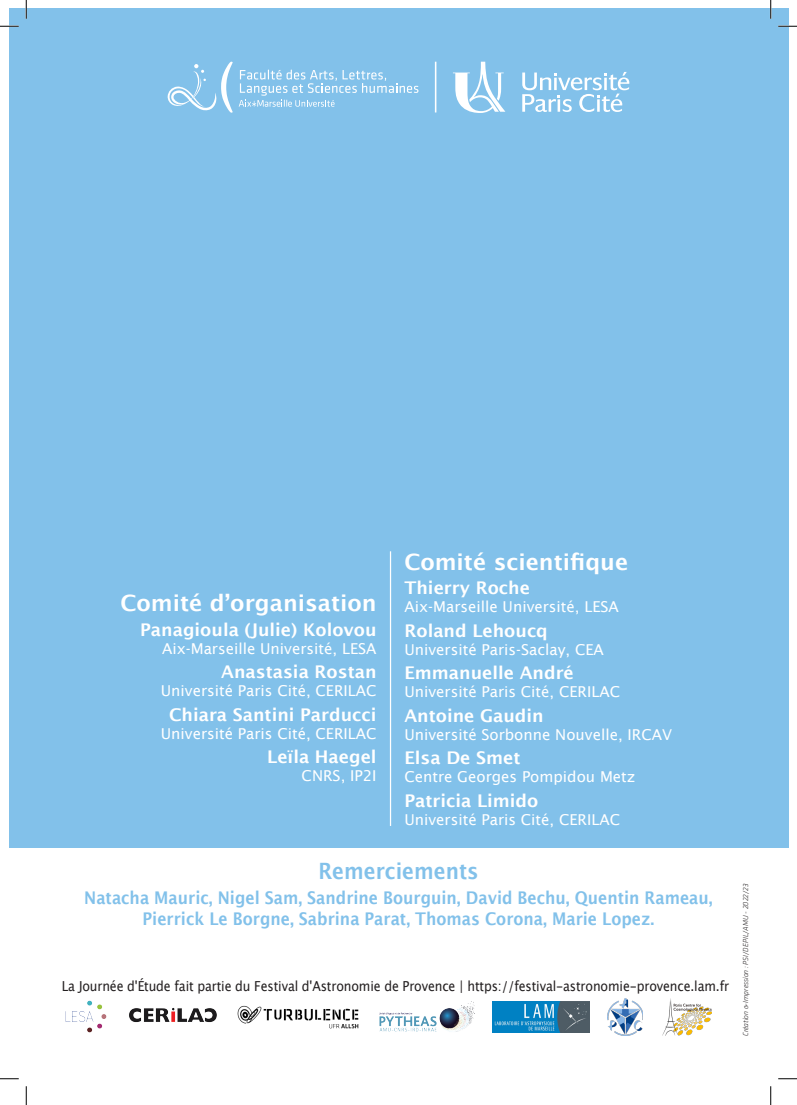
<style>
.page{position:relative;width:797px;height:1105px;background:#fff}
.page>*{position:absolute;margin:0;border:0;box-sizing:border-box;transform-origin:0 0}
.t1{font:700 22.5px "Lucida Grande";color:#fff}
.t2{font:700 22.5px "Lucida Grande";color:#82c1ea;scale:.9 1}
.t3{font:600 17.5px "Lucida Sans";color:#fff}
.t4{font:600 17.5px/21px "Lucida Sans";color:#82c1ea;text-align:center;scale:.9 1}
.t5{font:15px "Lucida Sans";color:#fff}
.t6{font:13.75px "Lucida Grande";letter-spacing:-.01em;color:#231f20;scale:.9 1}
.t7{font:italic 300 7.5px "Klavika Basic";color:#231f20}
</style>
<div class="page">
<div style="left:9px;top:9px;width:779px;height:839px;background:#82c1ea"></div>
<img style="left:237px;top:1005px;width:122px;height:24px">
<img style="left:129px;top:1008px;width:88px;height:15px">
<img style="left:607px;top:999px;width:36px;height:36px">
<img style="left:492px;top:1001px;width:98px;height:31px">
<img style="left:379px;top:1001px;width:95px;height:31px">
<svg style="left:662px;top:998px;width:50px;height:38px"></svg>
<img style="left:662px;top:999px;width:49px;height:36px">
<img style="left:65px;top:1000px;width:42px;height:33px">
<hr style="left:390px;top:551px;width:1px;height:275px;background:#fff">
<svg style="left:239px;top:70px;width:179px;height:37px"></svg>
<svg style="left:167px;top:62px;width:66px;height:51px"></svg>
<hr style="left:435px;top:62px;width:1px;height:50px;background:#fff">
<svg style="left:453px;top:62px;width:52px;height:51px"></svg>
<svg style="left:522px;top:72px;width:107px;height:40px"></svg>
<svg style="left:0;top:25px;width:19px;height:2px"></svg>
<svg style="left:778px;top:25px;width:19px;height:2px"></svg>
<svg style="left:0;top:1078px;width:19px;height:1px"></svg>
<svg style="left:778px;top:1078px;width:19px;height:1px"></svg>
<svg style="left:25px;top:0;width:2px;height:19px"></svg>
<svg style="left:25px;top:1086px;width:2px;height:19px"></svg>
<svg style="left:770px;top:0;width:1px;height:19px"></svg>
<svg style="left:770px;top:1086px;width:1px;height:19px"></svg>
<p class="t1" style="left:120px;top:585px;width:258px">Comité d’organisation</p>
<p class="t3" style="left:140px;top:619px;width:238px">Panagioula (Julie) Kolovou</p>
<p class="t5" style="left:162px;top:640px;width:216px">Aix-Marseille Université, LESA</p>
<p class="t3" style="left:221px;top:662px;width:157px">Anastasia Rostan</p>
<p class="t5" style="left:161px;top:682px;width:217px">Université Paris Cité, CERILAC</p>
<p class="t3" style="left:169px;top:704px;width:209px">Chiara Santini Parducci</p>
<p class="t5" style="left:161px;top:725px;width:217px">Université Paris Cité, CERILAC</p>
<p class="t3" style="left:267px;top:747px;width:111px">Leïla Haegel</p>
<p class="t5" style="left:302px;top:767px;width:76px">CNRS, IP2I</p>
<p class="t1" style="left:404px;top:543px;width:225px">Comité scientifique</p>
<p class="t3" style="left:404px;top:578px;width:127px">Thierry Roche</p>
<p class="t5" style="left:404px;top:598px;width:216px">Aix-Marseille Université, LESA</p>
<p class="t3" style="left:404px;top:620px;width:145px">Roland Lehoucq</p>
<p class="t5" style="left:404px;top:641px;width:201px">Université Paris-Saclay, CEA</p>
<p class="t3" style="left:404px;top:663px;width:171px">Emmanuelle André</p>
<p class="t5" style="left:404px;top:683px;width:217px">Université Paris Cité, CERILAC</p>
<p class="t3" style="left:404px;top:705px;width:141px">Antoine Gaudin</p>
<p class="t5" style="left:404px;top:726px;width:269px">Université Sorbonne Nouvelle, IRCAV</p>
<p class="t3" style="left:404px;top:748px;width:117px">Elsa De Smet</p>
<p class="t5" style="left:404px;top:768px;width:232px">Centre Georges Pompidou Metz</p>
<p class="t3" style="left:404px;top:790px;width:135px">Patricia Limido</p>
<p class="t5" style="left:404px;top:811px;width:217px">Université Paris Cité, CERILAC</p>
<p class="t2" style="left:318px;top:853px;width:180px">Remerciements</p>
<p class="t4" style="left:84px;top:887px;width:699px">Natacha Mauric, Nigel Sam, Sandrine Bourguin, David Bechu, Quentin Rameau,<br>Pierrick Le Borgne, Sabrina Parat, Thomas Corona, Marie Lopez.</p>
<p class="t6" style="left:62px;top:978px;width:743px">La Journée d'Étude fait partie du Festival d'Astronomie de Provence | https://festival-astronomie-provence.lam.fr</p>
<p class="t7" style="left:741px;top:1036px;width:154px;rotate:-90deg">Création &amp; Impression : PSI/DEPIL/AMU - 2022/23</p>
</div>
